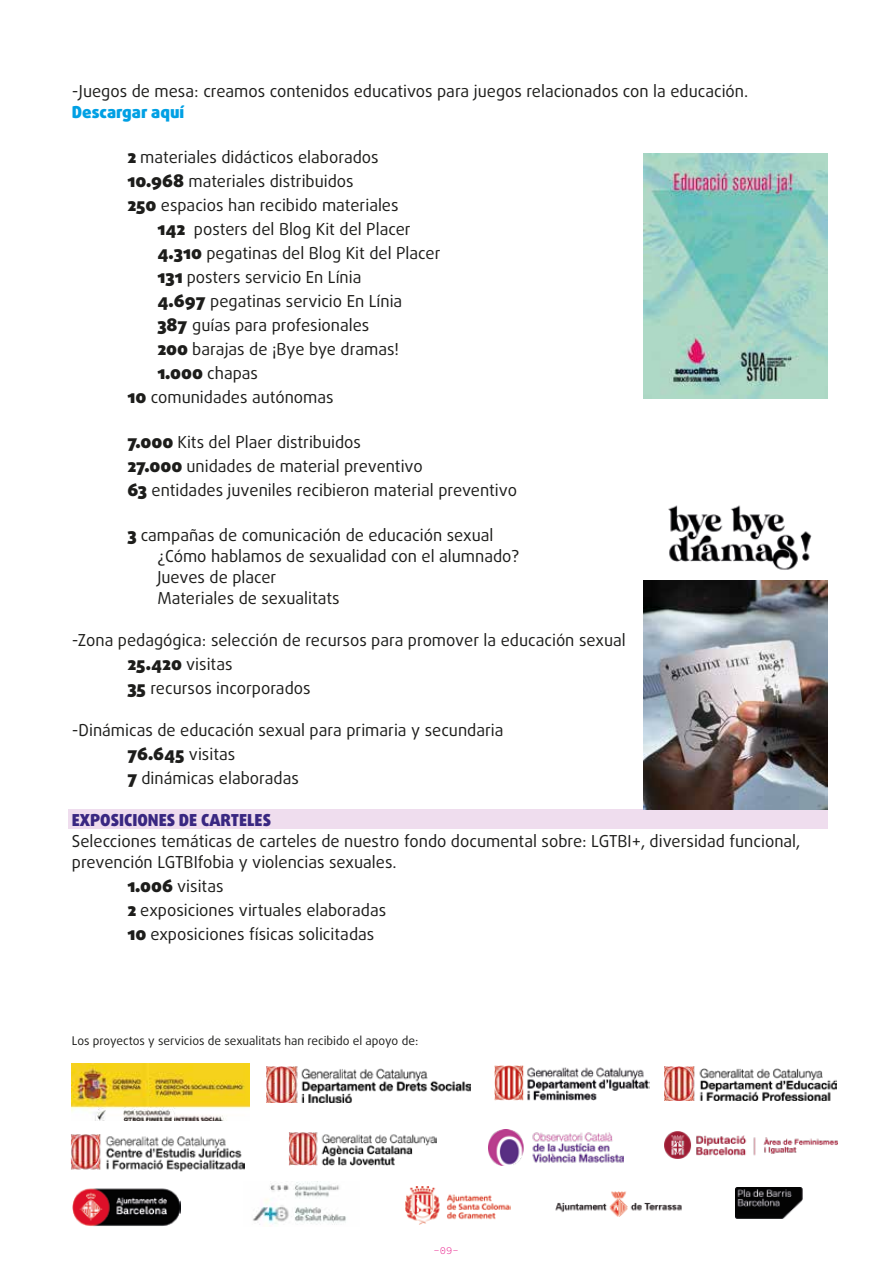
<style>
.page{position:relative;width:893px;height:1263px;background:#fff}
.page>*{position:absolute;margin:0;border:0;box-sizing:border-box;transform-origin:0 0}
.t1{font:16.5px/24px "Daxline Pro";color:#1d1d1b}
.t2{font:900 16.5px "Daxline Pro";color:#392781}
.t3{font:900 16.5px "Daxline Pro";color:#00a0e4}
.t4{font:12px "Daxline Pro";color:#1d1d1b}
.t5{font:10.5px "Source Code Variable";color:#e6007d}
.s1{font-weight:900;font-size:18px}
</style>
<div class="page">
<div style="left:68px;top:809px;width:759px;height:20px;background:#efddee"></div>
<img style="left:405px;top:1186px;width:106px;height:39px">
<img style="left:72px;top:1064px;width:178px;height:57px">
<img style="left:665px;top:1066px;width:171px;height:35px">
<img style="left:71px;top:1134px;width:174px;height:37px">
<img style="left:289px;top:1132px;width:147px;height:33px">
<img style="left:489px;top:1130px;width:135px;height:35px">
<img style="left:664px;top:1131px;width:174px;height:27px">
<img style="left:555px;top:1191px;width:127px;height:26px">
<img style="left:736px;top:1187px;width:66px;height:32px">
<img style="left:267px;top:1067px;width:203px;height:35px">
<img style="left:494px;top:1066px;width:156px;height:35px">
<img style="left:72px;top:1188px;width:108px;height:39px">
<img style="left:643px;top:580px;width:184px;height:230px">
<img style="left:643px;top:153px;width:185px;height:246px">
<img style="left:668px;top:505px;width:144px;height:65px">
<img style="left:252px;top:1182px;width:94px;height:43px">
<p class="t1" style="left:72px;top:79px;width:678px">-Juegos de mesa: creamos contenidos educativos para juegos relacionados con la educación.</p>
<p class="t3" style="left:72px;top:101px;width:114px">Descargar aquí</p>
<p class="t1" style="left:127px;top:145px;width:253px"><span class="s1">2</span> materiales didácticos elaborados</p>
<p class="t1" style="left:127px;top:169px;width:228px"><span class="s1">10.968</span> materiales distribuidos</p>
<p class="t1" style="left:127px;top:193px;width:273px"><span class="s1">250</span> espacios han recibido materiales</p>
<p class="t1" style="left:157px;top:217px;width:255px"><span class="s1">142</span> posters del Blog Kit del Placer</p>
<p class="t1" style="left:157px;top:241px;width:285px"><span class="s1">4.310</span> pegatinas del Blog Kit del Placer</p>
<p class="t1" style="left:157px;top:265px;width:206px"><span class="s1">131</span> posters servicio En Línia</p>
<p class="t1" style="left:157px;top:289px;width:246px"><span class="s1">4.697</span> pegatinas servicio En Línia</p>
<p class="t1" style="left:157px;top:313px;width:214px"><span class="s1">387</span> guías para profesionales</p>
<p class="t1" style="left:157px;top:337px;width:243px"><span class="s1">200</span> barajas de ¡Bye bye dramas!</p>
<p class="t1" style="left:157px;top:361px;width:102px"><span class="s1">1.000</span> chapas</p>
<p class="t1" style="left:127px;top:385px;width:208px"><span class="s1">10</span> comunidades autónomas</p>
<p class="t1" style="left:127px;top:430px;width:391px"><span class="s1">7.000</span> Kits del Plaer distribuidos<br><span class="s1">27.000</span> unidades de material preventivo<br><span class="s1">63</span> entidades juveniles recibieron material preventivo</p>
<p class="t1" style="left:157px;top:524px;width:364px;line-height:21px;text-indent:-30px"><span class="s1">3</span> campañas de comunicación de educación sexual ¿Cómo hablamos de sexualidad con el alumnado?<br>Jueves de placer<br>Materiales de sexualitats</p>
<p class="t1" style="left:127px;top:628px;width:500px;text-indent:-56px">-Zona pedagógica: selección de recursos para promover la educación sexual<br><span class="s1">25.420</span> visitas<br><span class="s1">35</span> recursos incorporados</p>
<p class="t1" style="left:127px;top:718px;width:378px;text-indent:-55px">-Dinámicas de educación sexual para primaria y secundaria<br><span class="s1">76.645</span> visitas<br><span class="s1">7</span> dinámicas elaboradas</p>
<p class="t2" style="left:72px;top:809px;width:201px">EXPOSICIONES DE CARTELES</p>
<p class="t1" style="left:72px;top:830px;width:730px;line-height:21px">Selecciones temáticas de carteles de nuestro fondo documental sobre: LGTBI+, diversidad funcional, prevención LGTBIfobia y violencias sexuales.</p>
<p class="t1" style="left:127px;top:874px;width:260px"><span class="s1">1.006</span> visitas<br><span class="s1">2</span> exposiciones virtuales elaboradas<br><span class="s1">10</span> exposiciones físicas solicitadas</p>
<p class="t4" style="left:72px;top:1032px;width:348px">Los proyectos y servicios de sexualitats han recibido el apoyo de:</p>
<p class="t5" style="left:433px;top:1243px;width:27px">-09-</p>
</div>
